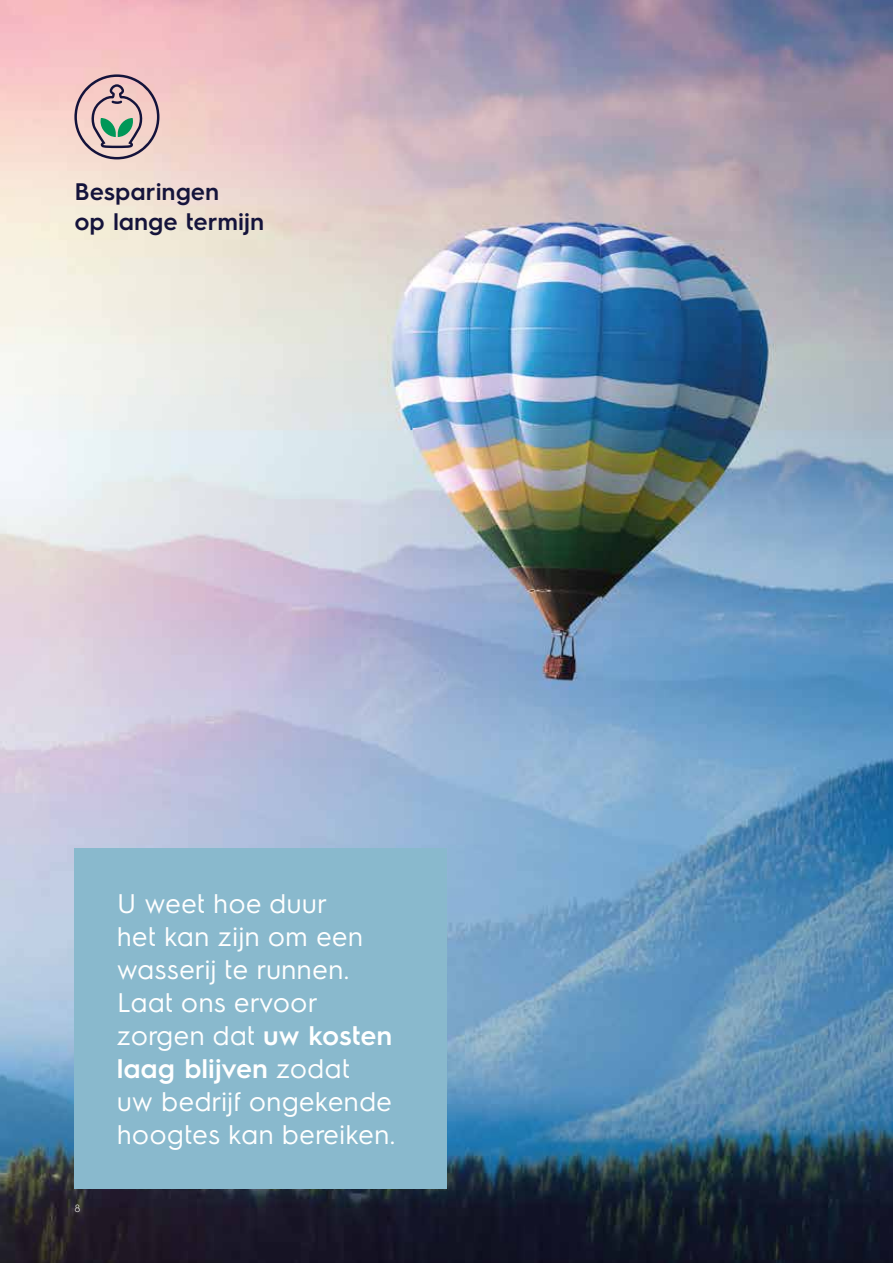
<style>
.page{position:relative;width:893px;height:1263px;background:#fff}
.page>*{position:absolute;margin:0;border:0;box-sizing:border-box;transform-origin:0 0}
.t1{font:27px/33px "Electrolux Sans";color:#fff}
.t2{font:600 24px/30px "Electrolux Sans";color:#14133b}
.t3{font:300 10.5px "Electrolux Sans";color:#fff}
.s1{font-weight:600}
</style>
<div class="page">
<img style="left:0;top:0;width:893px;height:1263px">
<svg style="left:74px;top:74px;width:85px;height:85px;background:#c5afad"></svg>
<div style="left:74px;top:848px;width:372px;height:341px;background:#89b9cd"></div>
<p class="t2" style="left:74px;top:175px;width:191px">Besparingen<br>op lange termijn</p>
<p class="t3" style="left:74px;top:1201px;width:8px">8</p>
<p class="t1" style="left:117px;top:885px;width:280px">U weet hoe duur<br>het kan zijn om een wasserij te runnen.<br>Laat ons ervoor zorgen dat <span class="s1">uw kosten laag blijven</span> zodat<br>uw bedrijf ongekende hoogtes kan bereiken.</p>
</div>
